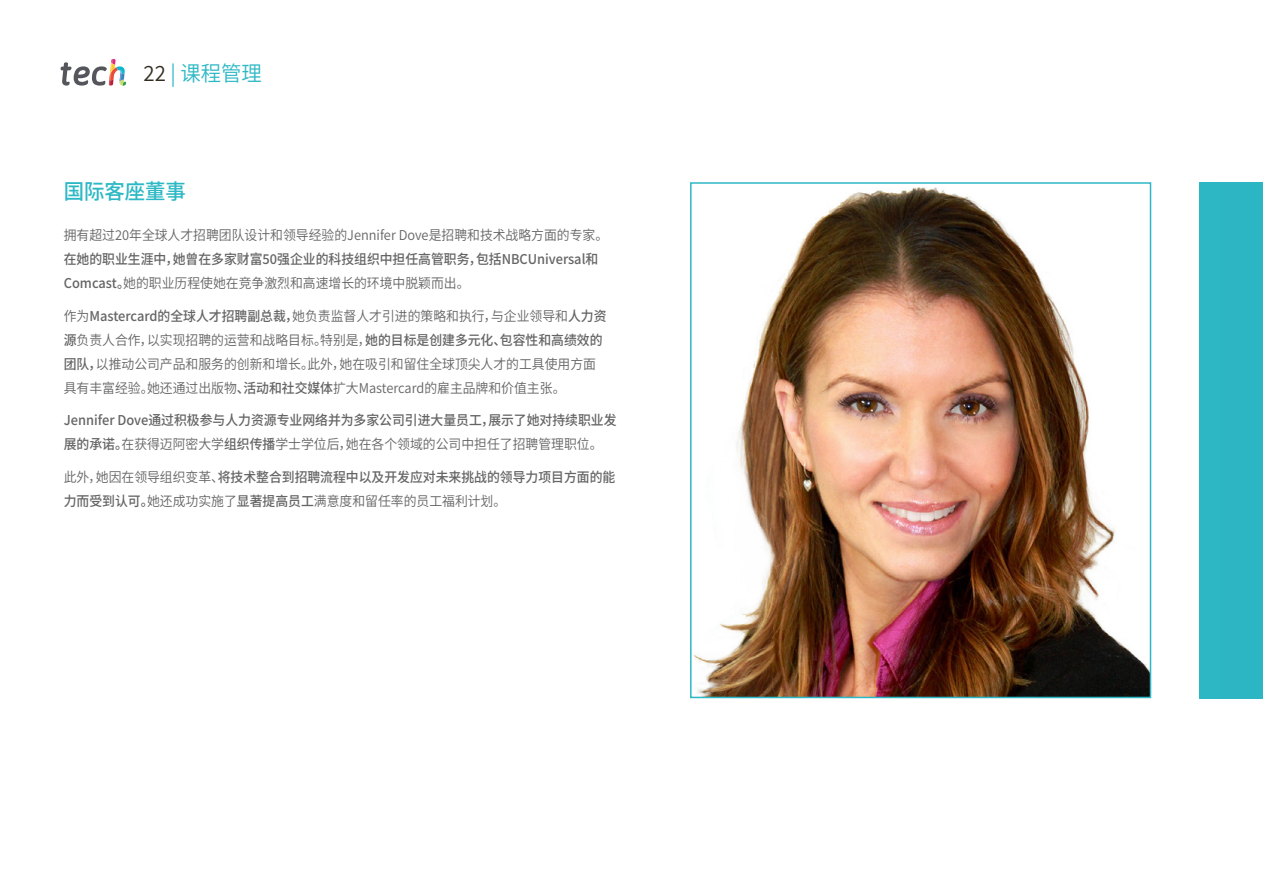
<style>
.page{position:relative;width:1263px;height:893px;background:#fff}
.page>*{position:absolute;margin:0;border:0;box-sizing:border-box;transform-origin:0 0}
.t1{font:21px "Source Han Sans CN";color:#2db8c5}
.t2{font:500 21px "Source Han Sans CN";color:#2db8c5}
.t3{font:500 13.5px/24px "Source Han Sans CN";color:#656565;scale:.95 1}
.t4{font:13.5px/24px "Source Han Sans CN";color:#656565;scale:.95 1}
.s1{color:#312e20}
.s2{font-weight:400}
.s3{font-weight:500}
</style>
<div class="page">
<svg style="left:61px;top:59px;width:65px;height:27px"></svg>
<div style="left:1199px;top:182px;width:64px;height:516px;background:#2db5c3"></div>
<img style="left:694px;top:187px;width:454px;height:508px">
<div style="left:690px;top:182px;width:461px;height:516px;border:2px solid #2db8c5"></div>
<h1 class="t1" style="left:144px;top:61px;width:120px"><span class="s1">22</span> | 课程管理</h1>
<h1 class="t2" style="left:64px;top:179px;width:124px">国际客座董事</h1>
<p class="t4" style="left:64px;top:224px;width:575px">拥有超过20年全球人才招聘团队设计和领导经验的Jennifer Dove是招聘和技术战略方面的专家。</p>
<p class="t3" style="left:64px;top:248px;width:564px">在她的职业生涯中，她曾在多家财富50强企业的科技组织中担任高管职务，包括NBCUniversal和<br>Comcast。<span class="s2">她的职业历程使她在竞争激烈和高速增长的环境中脱颖而出。</span></p>
<p class="t4" style="left:64px;top:304px;width:573px">作为<span class="s3">Mastercard的全球人才招聘副总裁，</span>她负责监督人才引进的策略和执行，与企业领导和<span class="s3">人力资源</span>负责人合作，以实现招聘的运营和战略目标。特别是，<span class="s3">她的目标是创建多元化、包容性和高绩效的团队，</span>以推动公司产品和服务的创新和增长。此外，她在吸引和留住全球顶尖人才的工具使用方面具有丰富经验。她还通过出版物<span class="s3">、活动和社交媒体</span>扩大Mastercard的雇主品牌和价值主张。</p>
<p class="t3" style="left:64px;top:409px;width:583px">Jennifer Dove通过积极参与人力资源专业网络并为多家公司引进大量员工，展示了她对持续职业发展的承诺。<span class="s2">在获得迈阿密大学</span>组织传播<span class="s2">学士学位后，她在各个领域的公司中担任了招聘管理职位。</span></p>
<p class="t3" style="left:64px;top:465px;width:582px"><span class="s2">此外，她因在领导组织变革、</span>将技术整合到招聘流程中以及开发应对未来挑战的领导力项目方面的能力而受到认可。<span class="s2">她还成功实施了</span>显著提高员工<span class="s2">满意度和留任率的员工福利计划。</span></p>
</div>
